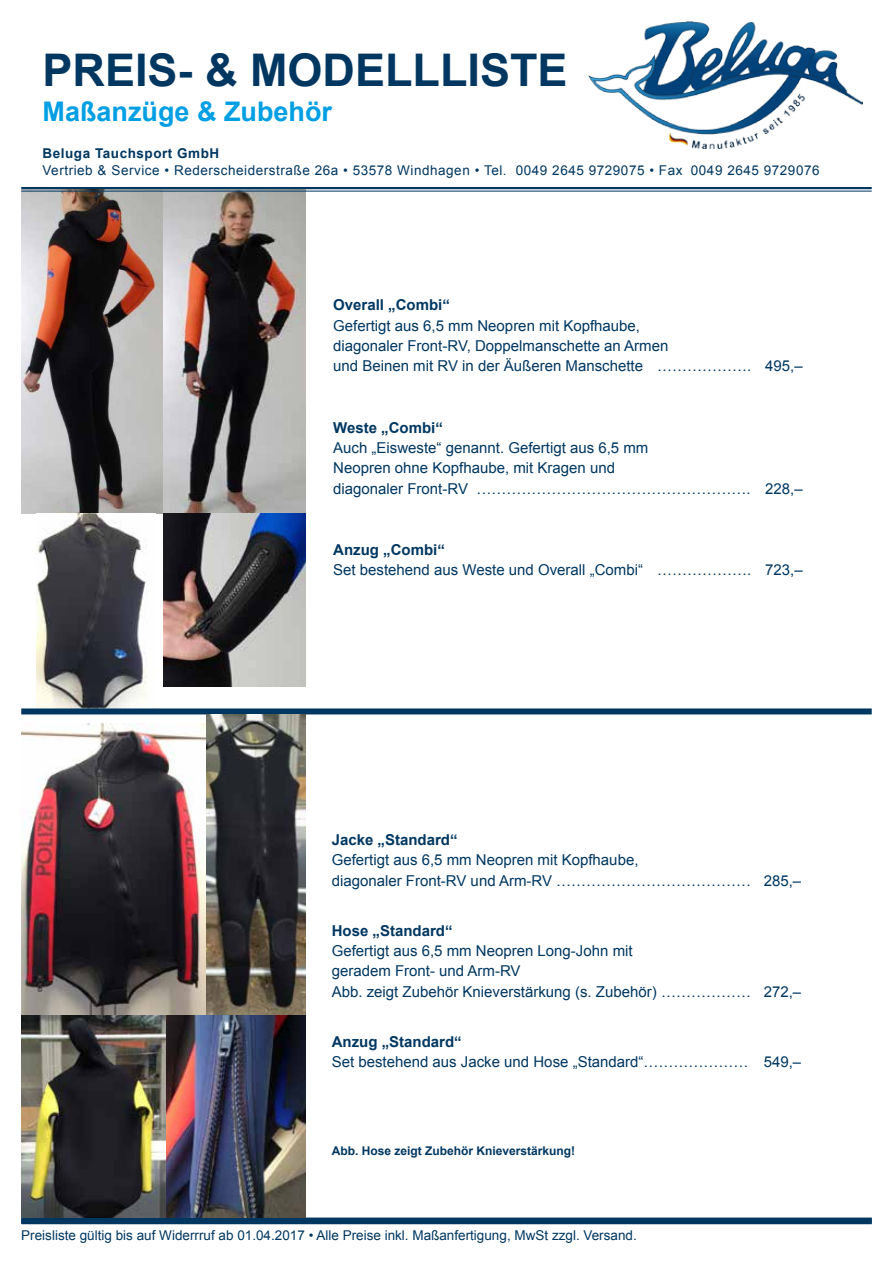
<style>
.page{position:relative;width:893px;height:1263px;background:#fff}
.page>*{position:absolute;margin:0;border:0;box-sizing:border-box;transform-origin:0 0}
.t1{font:700 45px "Arial";color:#003761}
.t2{font:700 27px "Arial";color:#009fe3}
.t3{font:15px/20.4px "Arial";color:#003761}
.t4{font:700 15px "Arial";color:#003761}
.t5{font:13.5px "Arial";letter-spacing:.04em;color:#003761}
.t6{font:13.5px "Arial";color:#003761}
.t7{font:700 13.5px "Arial";letter-spacing:.04em;color:#003761}
.t8{font:700 12px "Arial";color:#003761}
</style>
<div class="page">
<img style="left:21px;top:189px;width:285px;height:324px">
<hr style="left:21px;top:187px;width:851px;height:2px;background:#003761">
<hr style="left:21px;top:191px;width:851px;height:1px;background:#003761">
<img style="left:37px;top:513px;width:110px;height:195px">
<div style="left:21px;top:708px;width:851px;height:6px;background:#003761"></div>
<img style="left:21px;top:724px;width:185px;height:291px">
<img style="left:206px;top:714px;width:100px;height:301px">
<svg style="left:21px;top:1217px;width:851px;height:1px"></svg>
<img style="left:21px;top:1015px;width:285px;height:202px">
<div style="left:21px;top:1218px;width:851px;height:6px;background:#003761"></div>
<img style="left:163px;top:513px;width:143px;height:174px">
<img style="left:589px;top:21px;width:274px;height:128px">
<h1 class="t1" style="left:43px;top:40px;width:527px">PREIS- &amp; MODELLLISTE</h1>
<h2 class="t2" style="left:43px;top:94px;width:291px">Maßanzüge &amp; Zubehör</h2>
<p class="t7" style="left:43px;top:144px;width:178px">Beluga Tauchsport GmbH</p>
<p class="t5" style="left:43px;top:161px;width:779px">Vertrieb &amp; Service • Rederscheiderstraße 26a • 53578 Windhagen • Tel. 0049 2645 9729075 • Fax 0049 2645 9729076</p>
<p class="t4" style="left:333px;top:295px;width:118px">Overall „Combi“</p>
<p class="t3" style="left:333px;top:315px;width:471px">Gefertigt aus 6,5 mm Neopren mit Kopfhaube,<br>diagonaler Front-RV, Doppelmanschette an Armen<br>und Beinen mit RV in der Äußeren Manschette ………………. 495,–</p>
<p class="t4" style="left:333px;top:417px;width:111px">Weste „Combi“</p>
<p class="t3" style="left:333px;top:438px;width:471px">Auch „Eisweste“ genannt. Gefertigt aus 6,5 mm<br>Neopren ohne Kopfhaube, mit Kragen und<br>diagonaler Front-RV ………………………………………………. 228,–</p>
<p class="t4" style="left:333px;top:540px;width:113px">Anzug „Combi“</p>
<p class="t3" style="left:333px;top:560px;width:471px">Set bestehend aus Weste und Overall „Combi“ ………………. 723,–</p>
<p class="t4" style="left:332px;top:830px;width:127px">Jacke „Standard“</p>
<p class="t3" style="left:332px;top:850px;width:471px">Gefertigt aus 6,5 mm Neopren mit Kopfhaube,<br>diagonaler Front-RV und Arm-RV ………………………………… 285,–</p>
<p class="t4" style="left:332px;top:920px;width:122px">Hose „Standard“</p>
<p class="t3" style="left:332px;top:940px;width:471px">Gefertigt aus 6,5 mm Neopren Long-John mit<br>geradem Front- und Arm-RV<br>Abb. zeigt Zubehör Knieverstärkung (s. Zubehör) ……………… 272,–</p>
<p class="t4" style="left:332px;top:1031px;width:132px">Anzug „Standard“</p>
<p class="t3" style="left:332px;top:1051px;width:471px">Set bestehend aus Jacke und Hose „Standard“………………… 549,–</p>
<p class="t8" style="left:332px;top:1143px;width:245px">Abb. Hose zeigt Zubehör Knieverstärkung!</p>
<p class="t6" style="left:21px;top:1226px;width:617px">Preisliste gültig bis auf Widerrruf ab 01.04.2017 • Alle Preise inkl. Maßanfertigung, MwSt zzgl. Versand.</p>
</div>
